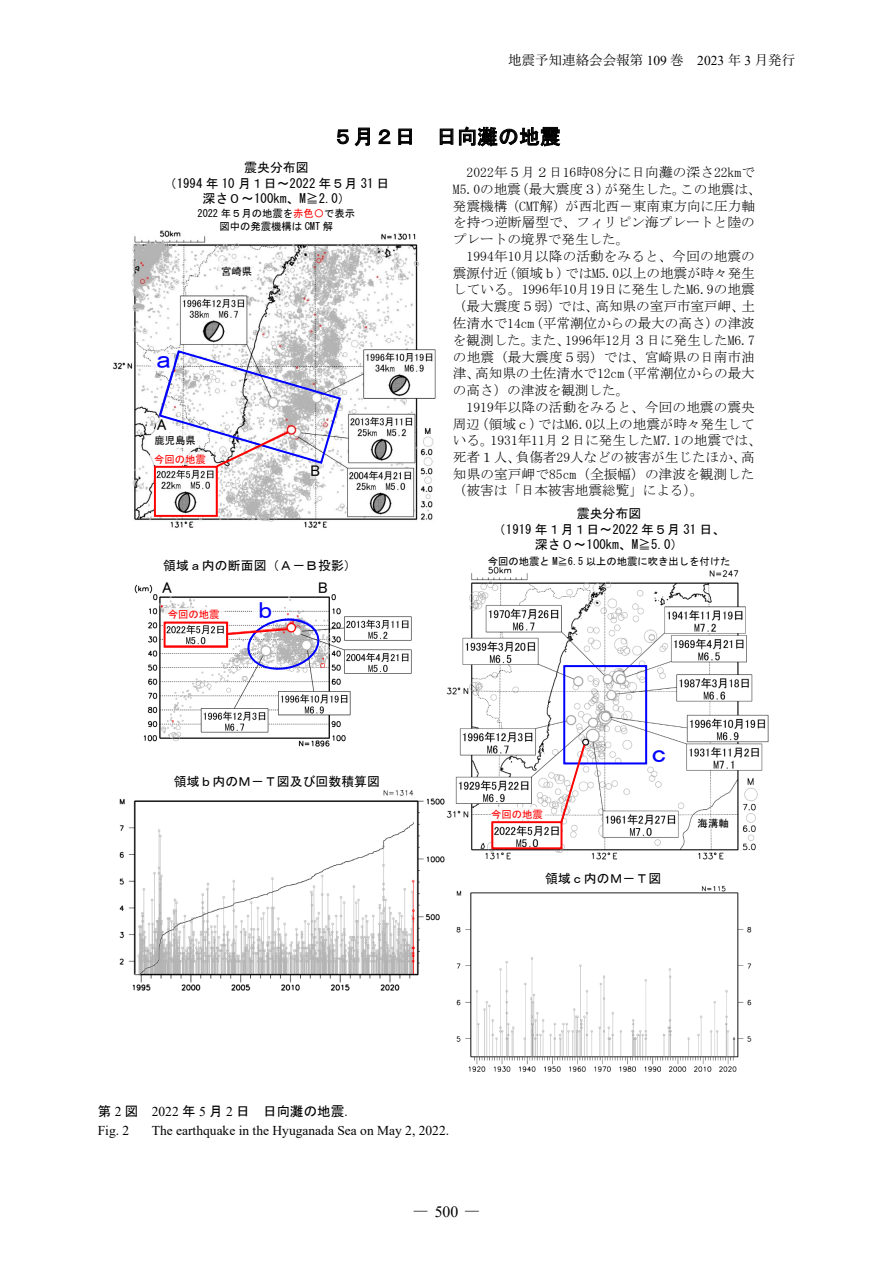
<style>
.page{position:relative;width:893px;height:1263px;background:#fff}
.page>*{position:absolute;margin:0;border:0;box-sizing:border-box;transform-origin:0 0}
.t1{font:25.8px "MS Gothic";color:#00f}
.t2{font:23.25px "MS Gothic";color:#00f}
.t3{font:20.55px "MS Gothic";letter-spacing:.01em;color:#000}
.t4{font:15.75px "Times New Roman";color:#000}
.t5{font:15.45px "MS P Gothic";color:#000}
.t6{font:13.65px/16.8px "MS Mincho";color:#000}
.t7{font:13.5px "Times New Roman";color:#000}
.t8{font:13.5px "Yu Mincho";color:#000}
.t9{font:13.5px "MS Gothic";color:#000}
.t10{font:12.9px/15.5px "MS Gothic";color:#000;text-align:center}
.t11{font:10.35px/12.8px "MS Gothic";color:#000;text-align:center}
.t12{font:10.35px "MS P Gothic";color:#f00}
.t13{font:10.35px "MS P Gothic";color:#000}
.s1{font-family:"Times New Roman"}
.s2{color:#f00}
.s3{font-family:"Yu Mincho"}
</style>
<div class="page">
<img style="left:446px;top:567px;width:322px;height:293px">
<img style="left:119px;top:790px;width:326px;height:201px">
<img style="left:134px;top:585px;width:278px;height:162px">
<img style="left:113px;top:231px;width:323px;height:297px">
<img style="left:456px;top:885px;width:295px;height:186px">
<div style="left:162px;top:581px;width:17px;height:14px;background:#fff"></div>
<div style="left:318px;top:581px;width:20px;height:13px;background:#fff"></div>
<div style="left:563px;top:665px;width:84px;height:99px;border:2px solid #00f"></div>
<div style="left:491px;top:807px;width:53px;height:13px;background:#fff"></div>
<div style="left:151px;top:354px;width:22px;height:17px;background:#fff"></div>
<div style="left:310px;top:463px;width:13px;height:16px;background:#fff;opacity:.5"></div>
<div style="left:219px;top:261px;width:36px;height:18px;background:#fff"></div>
<div style="left:151px;top:430px;width:48px;height:18px;background:#fff"></div>
<div style="left:150px;top:452px;width:59px;height:13px;background:#fff;opacity:.8"></div>
<div style="left:154px;top:466px;width:64px;height:51px;border:2px solid #f00"></div>
<div style="left:253px;top:600px;width:19px;height:21px;background:#fff"></div>
<div style="left:164px;top:608px;width:59px;height:12px;background:#fff;opacity:.8"></div>
<div style="left:164px;top:622px;width:64px;height:26px;border:2px solid #f00"></div>
<svg style="left:225px;top:615px;width:98px;height:59px"></svg>
<div style="left:491px;top:821px;width:71px;height:28px;border:2px solid #f00"></div>
<svg style="left:559px;top:742px;width:28px;height:83px"></svg>
<div style="left:157px;top:418px;width:12px;height:17px;background:#fff"></div>
<svg style="left:158px;top:349px;width:184px;height:120px"></svg>
<p class="t8" style="left:508px;top:48px;width:288px">地震予知連絡会会報第 <span class="s1">109</span> 巻　<span class="s1">2023</span> 年 <span class="s1">3</span> 月発行</p>
<h3 class="t3" style="left:333px;top:126px;width:229px">５月２日 日向灘の地震</h3>
<p class="t10" style="left:164px;top:160px;width:227px">震央分布図<br>（1994 年 10 月１日～2022 年５月 31 日深さ０～100km、M≧2.0）</p>
<p class="t11" style="left:197px;top:207px;width:159px">2022 年５月の地震を<span class="s2">赤色〇</span>で表示図中の発震機構は CMT 解</p>
<p class="t13" style="left:221px;top:266px;width:33px">宮崎県</p>
<h1 class="t1" style="left:151px;top:346px;width:27px">ａ</h1>
<p class="t5" style="left:157px;top:417px;width:11px">A</p>
<p class="t13" style="left:154px;top:435px;width:43px">鹿児島県</p>
<p class="t12" style="left:154px;top:454px;width:53px">今回の地震</p>
<p class="t5" style="left:311px;top:463px;width:11px">B</p>
<p class="t10" style="left:163px;top:558px;width:195px">領域ａ内の断面図（Ａ－Ｂ投影）</p>
<p class="t5" style="left:162px;top:580px;width:11px">A</p>
<p class="t5" style="left:318px;top:580px;width:11px">B</p>
<p class="t12" style="left:168px;top:609px;width:53px">今回の地震</p>
<h2 class="t2" style="left:253px;top:598px;width:25px">ｂ</h2>
<p class="t10" style="left:174px;top:774px;width:208px">領域ｂ内のＭ－Ｔ図及び回数積算図</p>
<p class="t6" style="left:453px;top:164px;width:310px;text-indent:14px">2022年５月２日16時08分に日向灘の深さ22kmで<br>M5.0の地震（最大震度３）が発生した。この地震は、発震機構（CMT解）が西北西－東南東方向に圧力軸を持つ逆断層型で、フィリピン海プレートと陸のプレートの境界で発生した。</p>
<p class="t6" style="left:453px;top:248px;width:303px;text-align:justify;text-indent:14px">1994年10月以降の活動をみると、今回の地震の震源付近（領域ｂ）ではM5.0以上の地震が時々発生している。1996年10月19日に発生したM6.9の地震（最大震度５弱）では、高知県の室戸市室戸岬、土佐清水で14cm（平常潮位からの最大の高さ）の津波を観測した。また、1996年12月３日に発生したM6.7の地震（最大震度５弱）では、宮崎県の日南市油津、高知県の土佐清水で12cm（平常潮位からの最大の高さ）の津波を観測した。</p>
<p class="t6" style="left:453px;top:399px;width:310px;text-indent:14px">1919年以降の活動をみると、今回の地震の震央周辺（領域ｃ）ではM6.0以上の地震が時々発生している。1931年11月２日に発生したM7.1の地震では、死者１人、負傷者29人などの被害が生じたほか、高知県の室戸岬で85cm（全振幅）の津波を観測した（被害は「日本被害地震総覧」による）。</p>
<p class="t10" style="left:493px;top:506px;width:234px">震央分布図<br>（1919 年１月１日～2022 年５月 31 日、深さ０～100km、M≧5.0）</p>
<p class="t11" style="left:488px;top:555px;width:244px">今回の地震と M≧6.5 以上の地震に吹き出しを付けた</p>
<p class="t12" style="left:491px;top:809px;width:53px">今回の地震</p>
<h1 class="t1" style="left:646px;top:740px;width:27px">ｃ</h1>
<p class="t10" style="left:545px;top:870px;width:118px">領域ｃ内のＭ－Ｔ図</p>
<p class="t13" style="left:698px;top:818px;width:33px">海溝軸</p>
<p class="t9" style="left:98px;top:1105px;width:261px">第 <span class="s1">2</span> 図　<span class="s1">2022</span> 年 <span class="s1">5</span> 月 <span class="s1">2</span> 日　日向灘の地震．</p>
<p class="t7" style="left:98px;top:1121px;width:33px">Fig. 2</p>
<p class="t7" style="left:152px;top:1121px;width:299px">The earthquake in the Hyuganada Sea on May 2, 2022.</p>
<p class="t4" style="left:413px;top:1201px;width:69px"><span class="s3">―</span> 500 <span class="s3">―</span></p>
</div>
